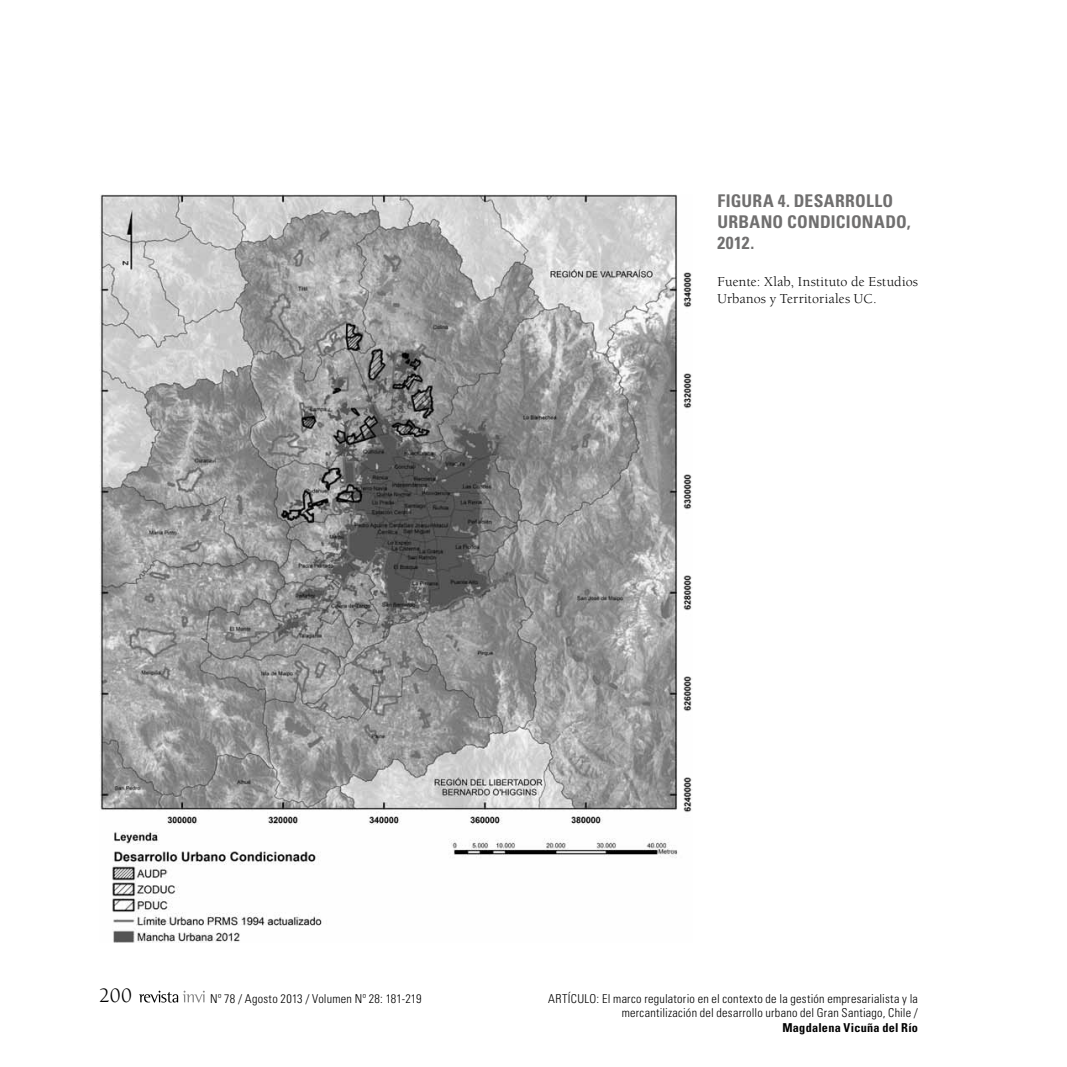
<style>
.page{position:relative;width:1067px;height:1067px;background:#fff}
.page>*{position:absolute;margin:0;border:0;box-sizing:border-box;transform-origin:0 0}
.t1{font:21px "Berkeley Std";color:#000}
.t2{font:700 condensed 17.5px/21px "Univers LT Std";letter-spacing:.015em;color:#706f6f}
.t3{font:14px/16.8px "Berkeley Std";letter-spacing:.015em;color:#000}
.t4{font:300 condensed 12.25px/14.7px "Univers LT Std";letter-spacing:.02em;color:#000;text-align:right}
.t5{font:700 condensed 12.25px "Univers LT Std";letter-spacing:.02em;color:#000}
.s1{font-style:inherit}
</style>
<div class="page">
<svg style="left:139px;top:990px;width:66px;height:12px"></svg>
<img style="left:99px;top:194px;width:593px;height:749px">
<h2 class="t2" style="left:717px;top:190px;width:195px">FIGURA 4. DESARROLLO<br>URBANO CONDICIONADO,<br>2012.</h2>
<p class="t3" style="left:717px;top:273px;width:202px">Fuente: Xlab, Instituto de Estudios<br>Urbanos y Territoriales UC.</p>
<h1 class="t1" style="left:99px;top:983px;width:34px">200</h1>
<p class="t4" style="left:210px;top:990px;width:213px">Nº 78 / Agosto 2013 / Volumen Nº 28: 181-219</p>
<p class="t4" style="left:548px;top:990px;width:371px"><span class="s1">ARTÍCULO:</span> El marco regulatorio en el contexto de la gestión empresarialista y la mercantilización del desarrollo urbano del Gran Santiago, Chile /</p>
<p class="t5" style="left:782px;top:1020px;width:137px">MAGDALENA VICUÑA DEL RÍO</p>
</div>
